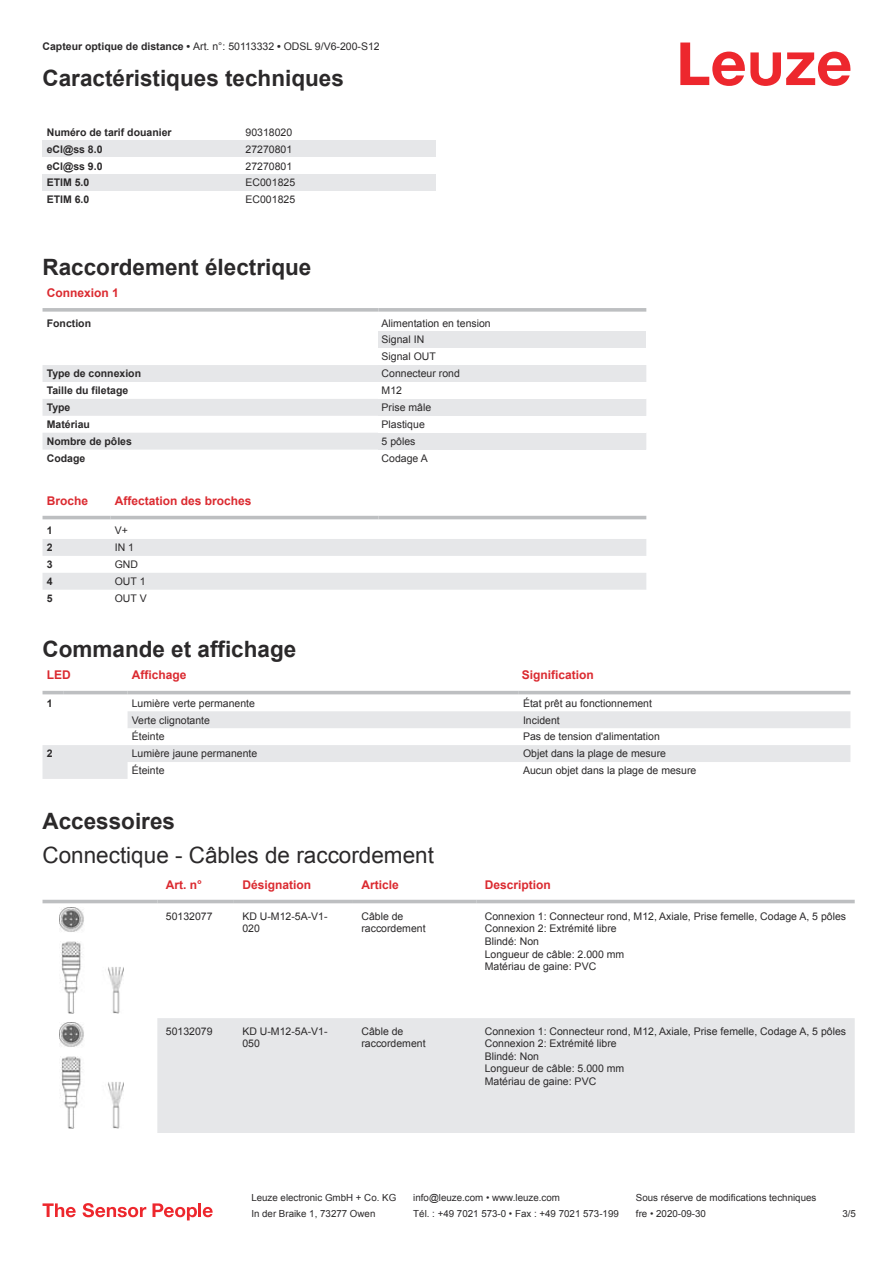
<style>
.page{position:relative;width:893px;height:1263px;background:#fff}
.page>*{position:absolute;margin:0;border:0;box-sizing:border-box;transform-origin:0 0}
.t1{font:700 22.5px "Arial";color:#2b292a}
.t2{font:22.5px "Arial";color:#2b292a}
.t3{font:700 12px "Arial";color:#db2a30}
.t4{font:10.5px/12.6px "Arial";color:#2b292a}
.t5{font:700 10.5px "Arial";color:#2b292a}
.t6{font:9.75px "Arial";color:#2b292a}
.s1{font-weight:700}
</style>
<div class="page">
<svg style="left:680px;top:43px;width:170px;height:43px"></svg>
<div style="left:43px;top:140px;width:199px;height:17px;background:#e6e7e9"></div>
<div style="left:242px;top:140px;width:194px;height:17px;background:#e6e7e9"></div>
<div style="left:43px;top:174px;width:199px;height:17px;background:#e6e7e9"></div>
<div style="left:242px;top:174px;width:194px;height:17px;background:#e6e7e9"></div>
<svg style="left:43px;top:365px;width:335px;height:85px;fill:#e6e7e9"></svg>
<svg style="left:43px;top:308px;width:335px;height:4px"></svg>
<svg style="left:378px;top:308px;width:268px;height:4px"></svg>
<div style="left:378px;top:331px;width:268px;height:17px;background:#e6e7e9"></div>
<div style="left:378px;top:365px;width:268px;height:17px;background:#e6e7e9"></div>
<div style="left:378px;top:399px;width:268px;height:17px;background:#e6e7e9"></div>
<div style="left:378px;top:433px;width:268px;height:17px;background:#e6e7e9"></div>
<svg style="left:43px;top:515px;width:603px;height:5px"></svg>
<svg style="left:43px;top:539px;width:603px;height:51px"></svg>
<hr style="left:43px;top:516px;width:68px;height:3px;background:#bdbfc1">
<hr style="left:111px;top:516px;width:267px;height:3px;background:#bdbfc1">
<hr style="left:378px;top:516px;width:268px;height:3px;background:#bdbfc1">
<svg style="left:43px;top:690px;width:807px;height:5px;fill:#eceded"></svg>
<svg style="left:43px;top:711px;width:807px;height:68px"></svg>
<hr style="left:43px;top:691px;width:21px;height:3px;background:#bdbfc1">
<hr style="left:64px;top:691px;width:64px;height:3px;background:#bdbfc1">
<hr style="left:128px;top:691px;width:391px;height:3px;background:#bdbfc1">
<hr style="left:519px;top:691px;width:331px;height:3px;background:#bdbfc1">
<div style="left:43px;top:899px;width:812px;height:5px;background:#eeefef"></div>
<div style="left:157px;top:1018px;width:698px;height:115px;background:#e6e7e9"></div>
<hr style="left:43px;top:900px;width:114px;height:3px;background:#bdbfc1">
<hr style="left:157px;top:900px;width:77px;height:3px;background:#bdbfc1">
<hr style="left:234px;top:900px;width:119px;height:3px;background:#bdbfc1">
<hr style="left:353px;top:900px;width:123px;height:3px;background:#bdbfc1">
<hr style="left:476px;top:900px;width:379px;height:3px;background:#bdbfc1">
<img style="left:59px;top:907px;width:65px;height:107px">
<img style="left:59px;top:1022px;width:65px;height:107px">
<svg style="left:43px;top:1203px;width:33px;height:14px"></svg>
<svg style="left:83px;top:1203px;width:63px;height:14px"></svg>
<svg style="left:153px;top:1203px;width:44px;height:17px"></svg>
<hr style="left:198px;top:1203px;width:3px;height:14px;background:#ed272d">
<svg style="left:203px;top:1207px;width:10px;height:10px"></svg>
<p class="t4" style="left:43px;top:41px;width:339px"><span class="s1">Capteur optique de distance •</span> Art. n°: 50113332 <span class="s1">•</span> ODSL 9/V6-200-S12</p>
<h1 class="t1" style="left:43px;top:70px;width:303px">Caractéristiques techniques</h1>
<p class="t5" style="left:47px;top:128px;width:126px">Numéro de tarif douanier</p>
<p class="t4" style="left:246px;top:127px;width:48px">90318020</p>
<p class="t5" style="left:47px;top:145px;width:57px">eCl@ss 8.0</p>
<p class="t4" style="left:246px;top:144px;width:48px">27270801</p>
<p class="t5" style="left:47px;top:162px;width:57px">eCl@ss 9.0</p>
<p class="t4" style="left:246px;top:161px;width:48px">27270801</p>
<p class="t5" style="left:47px;top:179px;width:44px">ETIM 5.0</p>
<p class="t4" style="left:246px;top:177px;width:51px">EC001825</p>
<p class="t5" style="left:47px;top:196px;width:44px">ETIM 6.0</p>
<p class="t4" style="left:246px;top:194px;width:51px">EC001825</p>
<h1 class="t1" style="left:43px;top:259px;width:270px">Raccordement électrique</h1>
<p class="t3" style="left:47px;top:288px;width:74px">Connexion 1</p>
<p class="t5" style="left:47px;top:319px;width:46px">Fonction</p>
<p class="t4" style="left:382px;top:315px;width:111px;line-height:17px">Alimentation en tension<br>Signal IN<br>Signal OUT</p>
<p class="t5" style="left:47px;top:370px;width:96px">Type de connexion</p>
<p class="t4" style="left:382px;top:368px;width:80px">Connecteur rond</p>
<p class="t5" style="left:47px;top:386px;width:83px">Taille du filetage</p>
<p class="t4" style="left:382px;top:385px;width:22px">M12</p>
<p class="t5" style="left:47px;top:403px;width:25px">Type</p>
<p class="t4" style="left:382px;top:402px;width:51px">Prise mâle</p>
<p class="t5" style="left:47px;top:420px;width:45px">Matériau</p>
<p class="t4" style="left:382px;top:419px;width:45px">Plastique</p>
<p class="t5" style="left:47px;top:437px;width:87px">Nombre de pôles</p>
<p class="t4" style="left:382px;top:436px;width:35px">5 pôles</p>
<p class="t5" style="left:47px;top:454px;width:40px">Codage</p>
<p class="t4" style="left:382px;top:453px;width:48px">Codage A</p>
<p class="t3" style="left:47px;top:496px;width:43px">Broche</p>
<p class="t3" style="left:115px;top:496px;width:138px">Affectation des broches</p>
<p class="t5" style="left:47px;top:527px;width:7px">1</p>
<p class="t4" style="left:115px;top:525px;width:15px">V+</p>
<p class="t5" style="left:47px;top:543px;width:7px">2</p>
<p class="t4" style="left:115px;top:542px;width:21px">IN 1</p>
<p class="t5" style="left:47px;top:560px;width:7px">3</p>
<p class="t4" style="left:115px;top:559px;width:25px">GND</p>
<p class="t5" style="left:47px;top:577px;width:7px">4</p>
<p class="t4" style="left:115px;top:576px;width:32px">OUT 1</p>
<p class="t5" style="left:47px;top:594px;width:7px">5</p>
<p class="t4" style="left:115px;top:593px;width:33px">OUT V</p>
<h1 class="t1" style="left:43px;top:640px;width:255px">Commande et affichage</h1>
<p class="t3" style="left:47px;top:670px;width:25px">LED</p>
<p class="t3" style="left:132px;top:670px;width:56px">Affichage</p>
<p class="t3" style="left:522px;top:670px;width:74px">Signification</p>
<p class="t5" style="left:47px;top:699px;width:7px">1</p>
<p class="t4" style="left:132px;top:697px;width:125px">Lumière verte permanente</p>
<p class="t4" style="left:523px;top:697px;width:130px">État prêt au fonctionnement</p>
<p class="t4" style="left:132px;top:714px;width:80px">Verte clignotante</p>
<p class="t4" style="left:523px;top:714px;width:38px">Incident</p>
<p class="t4" style="left:132px;top:731px;width:34px">Éteinte</p>
<p class="t4" style="left:523px;top:731px;width:138px">Pas de tension d'alimentation</p>
<p class="t5" style="left:47px;top:750px;width:7px">2</p>
<p class="t4" style="left:132px;top:748px;width:127px">Lumière jaune permanente</p>
<p class="t4" style="left:523px;top:748px;width:144px">Objet dans la plage de mesure</p>
<p class="t4" style="left:132px;top:765px;width:34px">Éteinte</p>
<p class="t4" style="left:523px;top:765px;width:175px">Aucun objet dans la plage de mesure</p>
<h1 class="t1" style="left:43px;top:813px;width:134px">Accessoires</h1>
<h1 class="t2" style="left:43px;top:846px;width:393px">Connectique - Câbles de raccordement</h1>
<p class="t3" style="left:166px;top:880px;width:38px">Art. n°</p>
<p class="t3" style="left:242px;top:880px;width:70px">Désignation</p>
<p class="t3" style="left:361px;top:880px;width:39px">Article</p>
<p class="t3" style="left:485px;top:880px;width:68px">Description</p>
<p class="t4" style="left:166px;top:911px;width:48px">50132077</p>
<p class="t4" style="left:242px;top:911px;width:87px">KD U-M12-5A-V1-<br>020</p>
<p class="t4" style="left:361px;top:911px;width:66px">Câble de raccordement</p>
<p class="t4" style="left:485px;top:911px;width:363px">Connexion 1: Connecteur rond, M12, Axiale, Prise femelle, Codage A, 5 pôles Connexion 2: Extrémité libre<br>Blindé: Non<br>Longueur de câble: 2.000 mm<br>Matériau de gaine: PVC</p>
<p class="t4" style="left:166px;top:1025px;width:48px">50132079</p>
<p class="t4" style="left:242px;top:1025px;width:87px">KD U-M12-5A-V1-<br>050</p>
<p class="t4" style="left:361px;top:1025px;width:66px">Câble de raccordement</p>
<p class="t4" style="left:485px;top:1025px;width:363px">Connexion 1: Connecteur rond, M12, Axiale, Prise femelle, Codage A, 5 pôles Connexion 2: Extrémité libre<br>Blindé: Non<br>Longueur de câble: 5.000 mm<br>Matériau de gaine: PVC</p>
<p class="t6" style="left:251px;top:1194px;width:146px">Leuze electronic GmbH + Co. KG</p>
<p class="t6" style="left:413px;top:1194px;width:148px">info@leuze.com • www.leuze.com</p>
<p class="t6" style="left:636px;top:1194px;width:182px">Sous réserve de modifications techniques</p>
<p class="t6" style="left:251px;top:1210px;width:126px">In der Braike 1, 73277 Owen</p>
<p class="t6" style="left:413px;top:1210px;width:207px">Tél. : +49 7021 573-0 • Fax : +49 7021 573-199</p>
<p class="t6" style="left:636px;top:1210px;width:72px">fre • 2020-09-30</p>
<p class="t6" style="left:842px;top:1210px;width:15px">3 /5</p>
</div>
